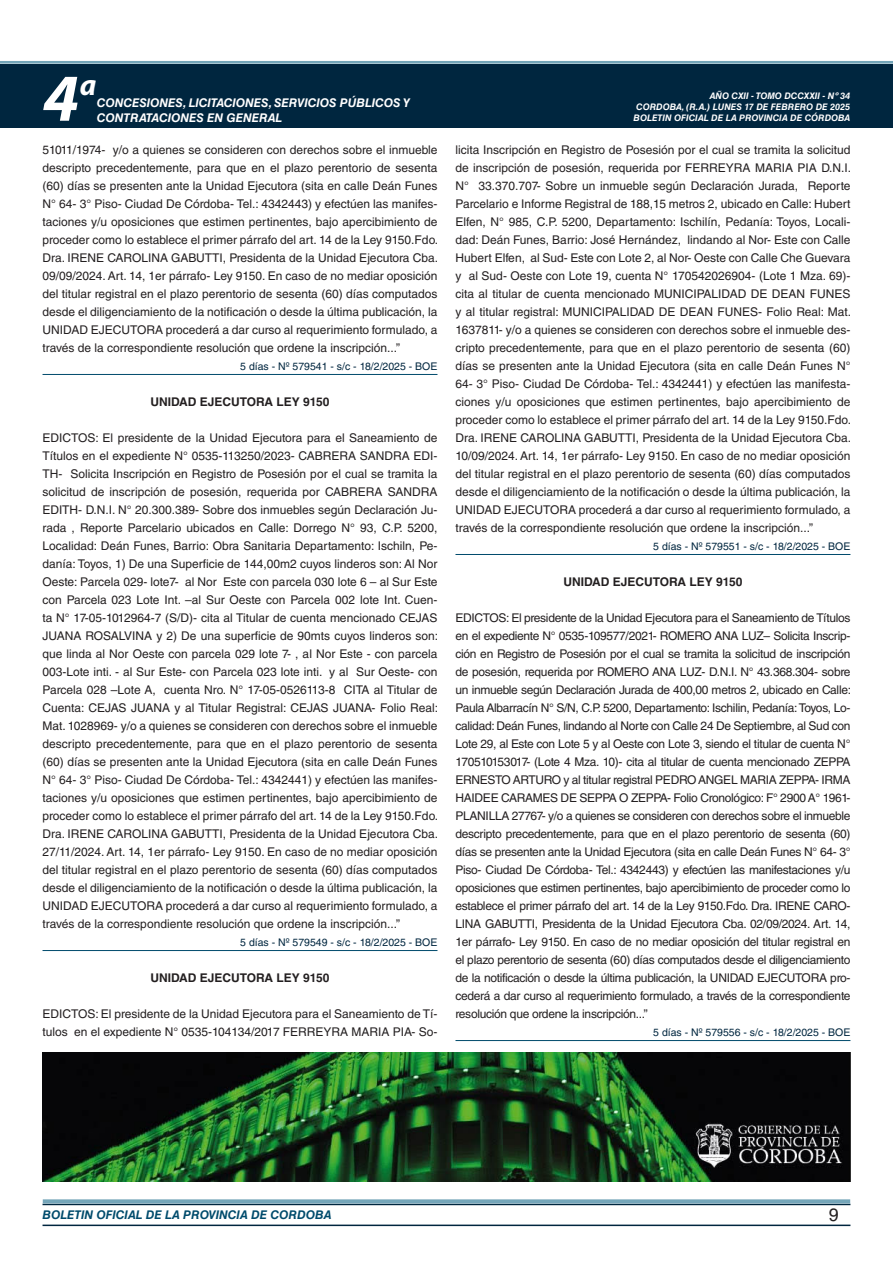
<style>
.page{position:relative;width:893px;height:1263px;background:#fff}
.page>*{position:absolute;margin:0;border:0;box-sizing:border-box;transform-origin:0 0}
.t1{font:italic 700 67.5px "Myriad Pro";color:#fff}
.t2{font:italic 700 30px "Myriad Pro";color:#fff}
.t3{font:18px "Helvetica LT Std";color:#231f20}
.TEXTO_BASE{font:12px/18px "Helvetica LT Std";color:#231f20;text-align:justify}
.t4{font:italic 700 12px/14.4px "Helvetica LT Std";color:#fff}
.RESUELVE{font:700 12px "Helvetica LT Std";color:#231f20}
.t5{font:italic 700 12px "Helvetica LT Std";color:#004b6c}
.FECHA_DE_VENCIMIENTO{font:10.5px "Helvetica LT Std";color:#00263f}
.t6{font:italic 700 9px/10.8px "Helvetica LT Std";color:#fff;text-align:right}
</style>
<div class="page">
<div style="left:0;top:61px;width:893px;height:6px;background:#fff;opacity:.75"></div>
<hr style="left:43px;top:1224px;width:807px;height:2px;background:#00263f">
<div style="left:42px;top:1198px;width:809px;height:8px;background:#fff;opacity:.75"></div>
<div style="left:0;top:64px;width:893px;height:64px;background:#00263f"></div>
<hr style="left:43px;top:374px;width:394px;height:1px;background:#004b6c">
<hr style="left:43px;top:950px;width:394px;height:1px;background:#004b6c">
<hr style="left:455px;top:554px;width:395px;height:1px;background:#004b6c">
<hr style="left:455px;top:1040px;width:395px;height:1px;background:#004b6c">
<img style="left:43px;top:1052px;width:807px;height:129px">
<h1 class="t1" style="left:43px;top:54px;width:38px">4</h1>
<h2 class="t2" style="left:80px;top:66px;width:18px">a</h2>
<p class="t4" style="left:97px;top:96px;width:315px">CONCESIONES, LICITACIONES, SERVICIOS PÚBLICOS Y<br>CONTRATACIONES EN GENERAL</p>
<p class="TEXTO_BASE" style="left:43px;top:141px;width:397px">51011/1974- y/o a quienes se consideren con derechos sobre el inmueble descripto precedentemente, para que en el plazo perentorio de sesenta (60) días se presenten ante la Unidad Ejecutora (sita en calle Deán Funes N° 64- 3° Piso- Ciudad De Córdoba- Tel.: 4342443) y efectúen las manifes&shy;taciones y/u oposiciones que estimen pertinentes, bajo apercibimiento de proceder como lo establece el primer párrafo del art. 14 de la Ley 9150.Fdo.<br>Dra. IRENE CAROLINA GABUTTI, Presidenta de la Unidad Ejecutora Cba.<br>09/09/2024. Art. 14, 1er párrafo- Ley 9150. En caso de no mediar oposición del titular registral en el plazo perentorio de sesenta (60) días computados desde el diligenciamiento de la notificación o desde la última publicación, la UNIDAD EJECUTORA procederá a dar curso al requerimiento formulado, a través de la correspondiente resolución que ordene la inscripción...”</p>
<p class="FECHA_DE_VENCIMIENTO" style="left:240px;top:360px;width:199px">5 días - Nº 579541 - s/c - 18/2/2025 - BOE</p>
<p class="RESUELVE" style="left:150px;top:394px;width:181px">UNIDAD EJECUTORA LEY 9150</p>
<p class="TEXTO_BASE" style="left:43px;top:429px;width:397px">EDICTOS: El presidente de la Unidad Ejecutora para el Saneamiento de Títulos en el expediente N° 0535-113250/2023- CABRERA SANDRA EDI-TH- Solicita Inscripción en Registro de Posesión por el cual se tramita la solicitud de inscripción de posesión, requerida por CABRERA SANDRA EDITH- D.N.I. N° 20.300.389- Sobre dos inmuebles según Declaración Ju&shy;rada , Reporte Parcelario ubicados en Calle: Dorrego N° 93, C.P. 5200, Localidad: Deán Funes, Barrio: Obra Sanitaria Departamento: Ischiln, Pe&shy;danía: Toyos, 1) De una Superficie de 144,00m2 cuyos linderos son: Al Nor Oeste: Parcela 029- lote7- al Nor Este con parcela 030 lote 6 – al Sur Este con Parcela 023 Lote Int. –al Sur Oeste con Parcela 002 lote Int. Cuen&shy;ta N° 17-05-1012964-7 (S/D)- cita al Titular de cuenta mencionado CEJAS JUANA ROSALVINA y 2) De una superficie de 90mts cuyos linderos son: que linda al Nor Oeste con parcela 029 lote 7- , al Nor Este - con parcela 003-Lote inti. - al Sur Este- con Parcela 023 lote inti. y al Sur Oeste- con Parcela 028 –Lote A, cuenta Nro. N° 17-05-0526113-8 CITA al Titular de Cuenta: CEJAS JUANA y al Titular Registral: CEJAS JUANA- Folio Real:<br>Mat. 1028969- y/o a quienes se consideren con derechos sobre el inmueble descripto precedentemente, para que en el plazo perentorio de sesenta (60) días se presenten ante la Unidad Ejecutora (sita en calle Deán Funes N° 64- 3° Piso- Ciudad De Córdoba- Tel.: 4342441) y efectúen las manifes&shy;taciones y/u oposiciones que estimen pertinentes, bajo apercibimiento de proceder como lo establece el primer párrafo del art. 14 de la Ley 9150.Fdo.<br>Dra. IRENE CAROLINA GABUTTI, Presidenta de la Unidad Ejecutora Cba.<br>27/11/2024. Art. 14, 1er párrafo- Ley 9150. En caso de no mediar oposición del titular registral en el plazo perentorio de sesenta (60) días computados desde el diligenciamiento de la notificación o desde la última publicación, la UNIDAD EJECUTORA procederá a dar curso al requerimiento formulado, a través de la correspondiente resolución que ordene la inscripción...”</p>
<p class="FECHA_DE_VENCIMIENTO" style="left:240px;top:936px;width:199px">5 días - Nº 579549 - s/c - 18/2/2025 - BOE</p>
<p class="RESUELVE" style="left:150px;top:970px;width:181px">UNIDAD EJECUTORA LEY 9150</p>
<p class="TEXTO_BASE" style="left:43px;top:1005px;width:396px">EDICTOS: El presidente de la Unidad Ejecutora para el Saneamiento de Tí&shy;tulos en el expediente N° 0535-104134/2017 FERREYRA MARIA PIA- So-</p>
<p class="t6" style="left:636px;top:91px;width:216px">AÑO CXII - TOMO DCCXXII - Nº 34<br>CORDOBA, (R.A.) LUNES 17 DE FEBRERO DE 2025</p>
<p class="t6" style="left:634px;top:112px;width:218px">BOLETIN OFICIAL DE LA PROVINCIA DE CÓRDOBA</p>
<p class="TEXTO_BASE" style="left:455px;top:141px;width:397px">licita Inscripción en Registro de Posesión por el cual se tramita la solicitud de inscripción de posesión, requerida por FERREYRA MARIA PIA D.N.I.<br>N° 33.370.707- Sobre un inmueble según Declaración Jurada, Reporte Parcelario e Informe Registral de 188,15 metros 2, ubicado en Calle: Hubert Elfen, N° 985, C.P. 5200, Departamento: Ischilín, Pedanía: Toyos, Locali&shy;dad: Deán Funes, Barrio: José Hernández, lindando al Nor- Este con Calle Hubert Elfen, al Sud- Este con Lote 2, al Nor- Oeste con Calle Che Guevara y al Sud- Oeste con Lote 19, cuenta N° 170542026904- (Lote 1 Mza. 69)- cita al titular de cuenta mencionado MUNICIPALIDAD DE DEAN FUNES y al titular registral: MUNICIPALIDAD DE DEAN FUNES- Folio Real: Mat.<br>1637811- y/o a quienes se consideren con derechos sobre el inmueble des&shy;cripto precedentemente, para que en el plazo perentorio de sesenta (60) días se presenten ante la Unidad Ejecutora (sita en calle Deán Funes N° 64- 3° Piso- Ciudad De Córdoba- Tel.: 4342441) y efectúen las manifesta&shy;ciones y/u oposiciones que estimen pertinentes, bajo apercibimiento de proceder como lo establece el primer párrafo del art. 14 de la Ley 9150.Fdo.<br>Dra. IRENE CAROLINA GABUTTI, Presidenta de la Unidad Ejecutora Cba.<br>10/09/2024. Art. 14, 1er párrafo- Ley 9150. En caso de no mediar oposición del titular registral en el plazo perentorio de sesenta (60) días computados desde el diligenciamiento de la notificación o desde la última publicación, la UNIDAD EJECUTORA procederá a dar curso al requerimiento formulado, a través de la correspondiente resolución que ordene la inscripción...”</p>
<p class="FECHA_DE_VENCIMIENTO" style="left:653px;top:540px;width:199px">5 días - Nº 579551 - s/c - 18/2/2025 - BOE</p>
<p class="RESUELVE" style="left:563px;top:574px;width:181px">UNIDAD EJECUTORA LEY 9150</p>
<p class="TEXTO_BASE" style="left:455px;top:609px;width:397px">EDICTOS: El presidente de la Unidad Ejecutora para el Saneamiento de Títulos en el expediente N° 0535-109577/2021- ROMERO ANA LUZ– Solicita Inscrip&shy;ción en Registro de Posesión por el cual se tramita la solicitud de inscripción de posesión, requerida por ROMERO ANA LUZ- D.N.I. N° 43.368.304- sobre un inmueble según Declaración Jurada de 400,00 metros 2, ubicado en Calle:<br>Paula Albarracín N° S/N, C.P. 5200, Departamento: Ischilin, Pedanía: Toyos, Lo&shy;calidad: Deán Funes, lindando al Norte con Calle 24 De Septiembre, al Sud con Lote 29, al Este con Lote 5 y al Oeste con Lote 3, siendo el titular de cuenta N° 170510153017- (Lote 4 Mza. 10)- cita al titular de cuenta mencionado ZEPPA ERNESTO ARTURO y al titular registral PEDRO ANGEL MARIA ZEPPA- IRMA HAIDEE CARAMES DE SEPPA O ZEPPA- Folio Cronológico: F° 2900 A° 1961- PLANILLA 27767- y/o a quienes se consideren con derechos sobre el inmueble descripto precedentemente, para que en el plazo perentorio de sesenta (60) días se presenten ante la Unidad Ejecutora (sita en calle Deán Funes N° 64- 3° Piso- Ciudad De Córdoba- Tel.: 4342443) y efectúen las manifestaciones y/u oposiciones que estimen pertinentes, bajo apercibimiento de proceder como lo establece el primer párrafo del art. 14 de la Ley 9150.Fdo. Dra. IRENE CARO-LINA GABUTTI, Presidenta de la Unidad Ejecutora Cba. 02/09/2024. Art. 14, 1er párrafo- Ley 9150. En caso de no mediar oposición del titular registral en el plazo perentorio de sesenta (60) días computados desde el diligenciamiento de la notificación o desde la última publicación, la UNIDAD EJECUTORA pro&shy;cederá a dar curso al requerimiento formulado, a través de la correspondiente resolución que ordene la inscripción...”</p>
<p class="FECHA_DE_VENCIMIENTO" style="left:653px;top:1026px;width:199px">5 días - Nº 579556 - s/c - 18/2/2025 - BOE</p>
<p class="t5" style="left:43px;top:1208px;width:290px">BOLETIN OFICIAL DE LA PROVINCIA DE CORDOBA</p>
<h3 class="t3" style="left:829px;top:1204px;width:12px">9</h3>
</div>
